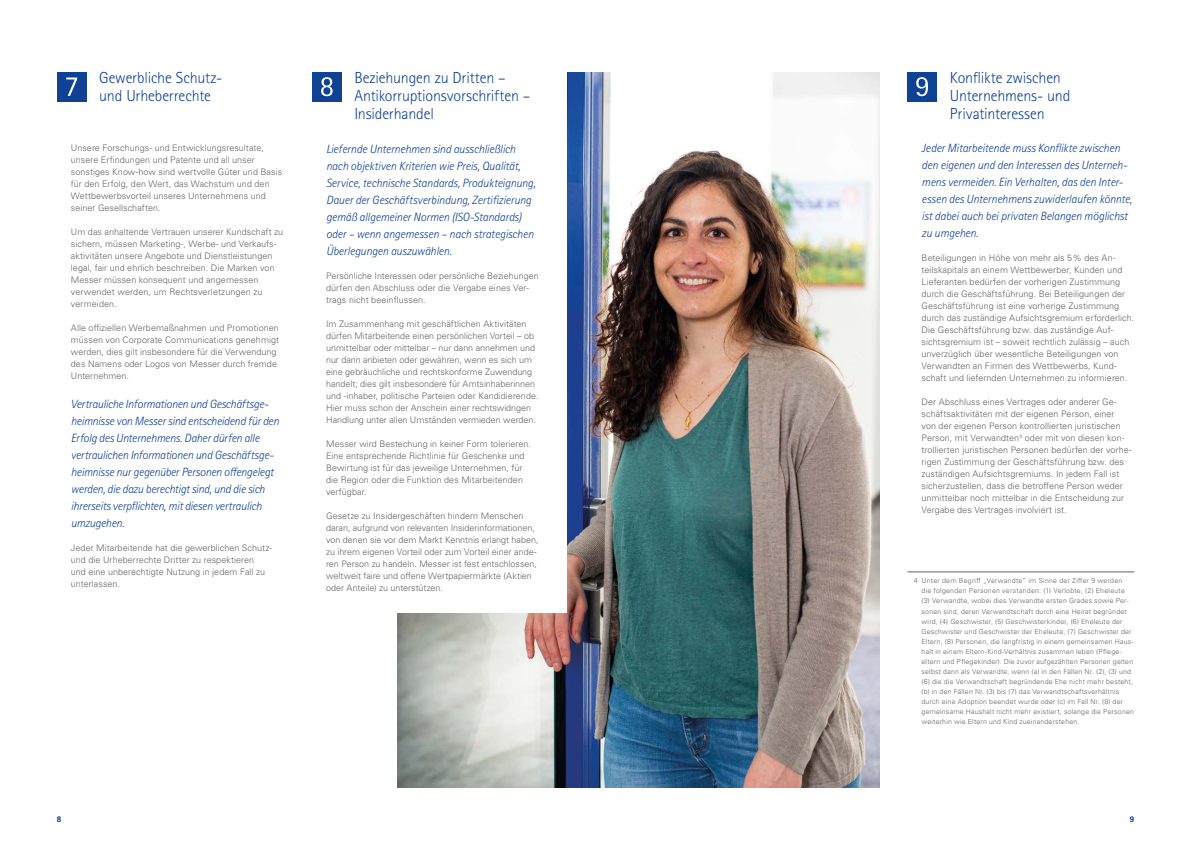
<style>
.page{position:relative;width:1191px;height:842px;background:#fff}
.page>*{position:absolute;margin:0;border:0;box-sizing:border-box;transform-origin:0 0}
.t1{font:300 16px/18px "Rotis Sans Serif Pro";letter-spacing:-.01em;color:#0f4295}
.t2{font:italic 300 12px/17px "Rotis Sans Serif Pro";letter-spacing:-.015em;color:#0f4295}
.t3{font:300 9px/12px "Univers LT Pro 45";letter-spacing:.005em;color:#636362}
.t4{font:700 8px "Univers LT Pro 65";color:#0f4295}
.t5{font:300 7px/10px "Univers LT Pro 45";letter-spacing:.025em;color:#636362}
</style>
<div class="page">
<img style="left:397px;top:72px;width:482px;height:715px">
<div style="left:57px;top:72px;width:30px;height:30px;background:#0f4295"></div>
<svg style="left:66px;top:78px;width:11px;height:18px"></svg>
<div style="left:907px;top:72px;width:30px;height:30px;background:#0f4295"></div>
<svg style="left:916px;top:77px;width:12px;height:19px"></svg>
<hr style="left:907px;top:572px;width:227px;height:1px;background:#636362">
<div style="left:298px;top:60px;width:269px;height:552px;background:#fff"></div>
<div style="left:312px;top:72px;width:30px;height:30px;background:#0f4295"></div>
<svg style="left:321px;top:77px;width:12px;height:19px"></svg>
<h1 class="t1" style="left:99px;top:69px;width:125px">Gewerbliche Schutz&shy;und Urheberrechte</h1>
<p class="t3" style="left:71px;top:141px;width:213px">Unsere Forschungs- und Entwicklungsresultate, unsere Erfindungen und Patente und all unser sonstiges Know-how sind wertvolle Güter und Basis für den Erfolg, den Wert, das Wachstum und den Wettbewerbsvorteil unseres Unternehmens und seiner Gesellschaften.</p>
<p class="t3" style="left:71px;top:225px;width:214px">Um das anhaltende Vertrauen unserer Kundschaft zu sichern, müssen Marketing-, Werbe- und Verkaufs&shy;aktivitäten unsere Angebote und Dienstleistungen legal, fair und ehrlich beschreiben. Die Marken von Messer müssen konsequent und angemessen verwendet werden, um Rechtsverletzungen zu vermeiden.</p>
<p class="t3" style="left:71px;top:321px;width:210px">Alle offiziellen Werbemaßnahmen und Promotionen müssen von Corporate Communications genehmigt werden, dies gilt insbesondere für die Verwendung des Namens oder Logos von Messer durch fremde Unternehmen.</p>
<p class="t2" style="left:71px;top:395px;width:210px">Vertrauliche Informationen und Geschäftsge&shy;heimnisse von Messer sind entscheidend für den Erfolg des Unternehmens. Daher dürfen alle vertraulichen Informationen und Geschäftsge&shy;heimnisse nur gegenüber Personen offengelegt werden, die dazu berechtigt sind, und die sich ihrerseits verpflichten, mit diesen vertraulich umzugehen.</p>
<p class="t3" style="left:71px;top:541px;width:203px">Jeder Mitarbeitende hat die gewerblichen Schutz&shy;und die Urheberrechte Dritter zu respektieren<br>und eine unberechtigte Nutzung in jedem Fall zu unterlassen.</p>
<h1 class="t1" style="left:354px;top:69px;width:178px">Beziehungen zu Dritten –<br>Antikorruptionsvorschriften –<br>Insiderhandel</h1>
<p class="t2" style="left:326px;top:140px;width:211px">Liefernde Unternehmen sind ausschließlich nach objektiven Kriterien wie Preis, Qualität, Service, technische Standards, Produkteignung, Dauer der Geschäftsverbindung, Zertifizierung gemäß allgemeiner Normen (ISO-Standards) oder – wenn angemessen – nach strategischen Überlegungen auszuwählen.</p>
<p class="t3" style="left:326px;top:269px;width:214px">Persönliche Interessen oder persönliche Beziehungen dürfen den Abschluss oder die Vergabe eines Ver&shy;trags nicht beeinflussen.</p>
<p class="t3" style="left:326px;top:317px;width:214px">Im Zusammenhang mit geschäftlichen Aktivitäten dürfen Mitarbeitende einen persönlichen Vorteil – ob unmittelbar oder mittelbar – nur dann annehmen und nur dann anbieten oder gewähren, wenn es sich um eine gebräuchliche und rechtskonforme Zuwendung handelt; dies gilt insbesondere für Amtsinhaberinnen und -inhaber, politische Parteien oder Kandidierende.<br>Hier muss schon der Anschein einer rechtswidrigen Handlung unter allen Umständen vermieden werden.</p>
<p class="t3" style="left:326px;top:437px;width:206px">Messer wird Bestechung in keiner Form tolerieren.<br>Eine entsprechende Richtlinie für Geschenke und Bewirtung ist für das jeweilige Unternehmen, für die Region oder die Funktion des Mitarbeitenden verfügbar.</p>
<p class="t3" style="left:326px;top:509px;width:214px">Gesetze zu Insidergeschäften hindern Menschen daran, aufgrund von relevanten Insiderinformationen, von denen sie vor dem Markt Kenntnis erlangt haben, zu ihrem eigenen Vorteil oder zum Vorteil einer ande&shy;ren Person zu handeln. Messer ist fest entschlossen, weltweit faire und offene Wertpapiermärkte (Aktien oder Anteile) zu unterstützen.</p>
<h1 class="t1" style="left:950px;top:69px;width:122px">Konflikte zwischen<br>Unternehmens- und<br>Privatinteressen</h1>
<p class="t2" style="left:921px;top:140px;width:212px">Jeder Mitarbeitende muss Konflikte zwischen den eigenen und den Interessen des Unterneh&shy;mens vermeiden. Ein Verhalten, das den Inter&shy;essen des Unternehmens zuwiderlaufen könnte, ist dabei auch bei privaten Belangen möglichst zu umgehen.</p>
<p class="t3" style="left:921px;top:252px;width:214px">Beteiligungen in Höhe von mehr als 5% des An&shy;teilskapitals an einem Wettbewerber, Kunden und Lieferanten bedürfen der vorherigen Zustimmung durch die Geschäftsführung. Bei Beteiligungen der Geschäftsführung ist eine vorherige Zustimmung durch das zuständige Aufsichtsgremium erforderlich.<br>Die Geschäftsführung bzw. das zuständige Auf&shy;sichtsgremium ist – soweit rechtlich zulässig – auch unverzüglich über wesentliche Beteiligungen von Verwandten an Firmen des Wettbewerbs, Kund&shy;schaft und liefernden Unternehmen zu informieren.</p>
<p class="t3" style="left:921px;top:396px;width:212px">Der Abschluss eines Vertrages oder anderer Ge&shy;schäftsaktivitäten mit der eigenen Person, einer<br>von der eigenen Person kontrollierten juristischen Person, mit Verwandten<sup>4</sup> oder mit von diesen kon&shy;trollierten juristischen Personen bedürfen der vorhe&shy;rigen Zustimmung der Geschäftsführung bzw. des zuständigen Aufsichtsgremiums. In jedem Fall ist sicherzustellen, dass die betroffene Person weder unmittelbar noch mittelbar in die Entscheidung zur Vergabe des Vertrages involviert ist.</p>
<p class="t5" style="left:921px;top:576px;width:214px;text-indent:-8px">4 Unter dem Begriff „Verwandte” im Sinne der Ziffer 9 werden<br>die folgenden Personen verstanden: (1) Verlobte, (2) Eheleute (3) Verwandte, wobei dies Verwandte ersten Grades sowie Per&shy;sonen sind, deren Verwandtschaft durch eine Heirat begründet wird, (4) Geschwister, (5) Geschwisterkinder, (6) Eheleute der Geschwister und Geschwister der Eheleute, (7) Geschwister der Eltern, (8) Personen, die langfristig in einem gemeinsamen Haus&shy;halt in einem Eltern-Kind-Verhältnis zusammen leben (Pflege&shy;eltern und Pflegekinder). Die zuvor aufgezählten Personen gelten selbst dann als Verwandte, wenn (a) in den Fällen Nr. (2), (3) und (6) die die Verwandtschaft begründende Ehe nicht mehr besteht, (b) in den Fällen Nr. (3) bis (7) das Verwandtschaftsverhältnis durch eine Adoption beendet wurde oder (c) im Fall Nr. (8) der gemeinsame Haushalt nicht mehr existiert, solange die Personen weiterhin wie Eltern und Kind zueinanderstehen.</p>
<p class="t4" style="left:57px;top:814px;width:6px">8</p>
<p class="t4" style="left:1129px;top:814px;width:6px">9</p>
</div>
